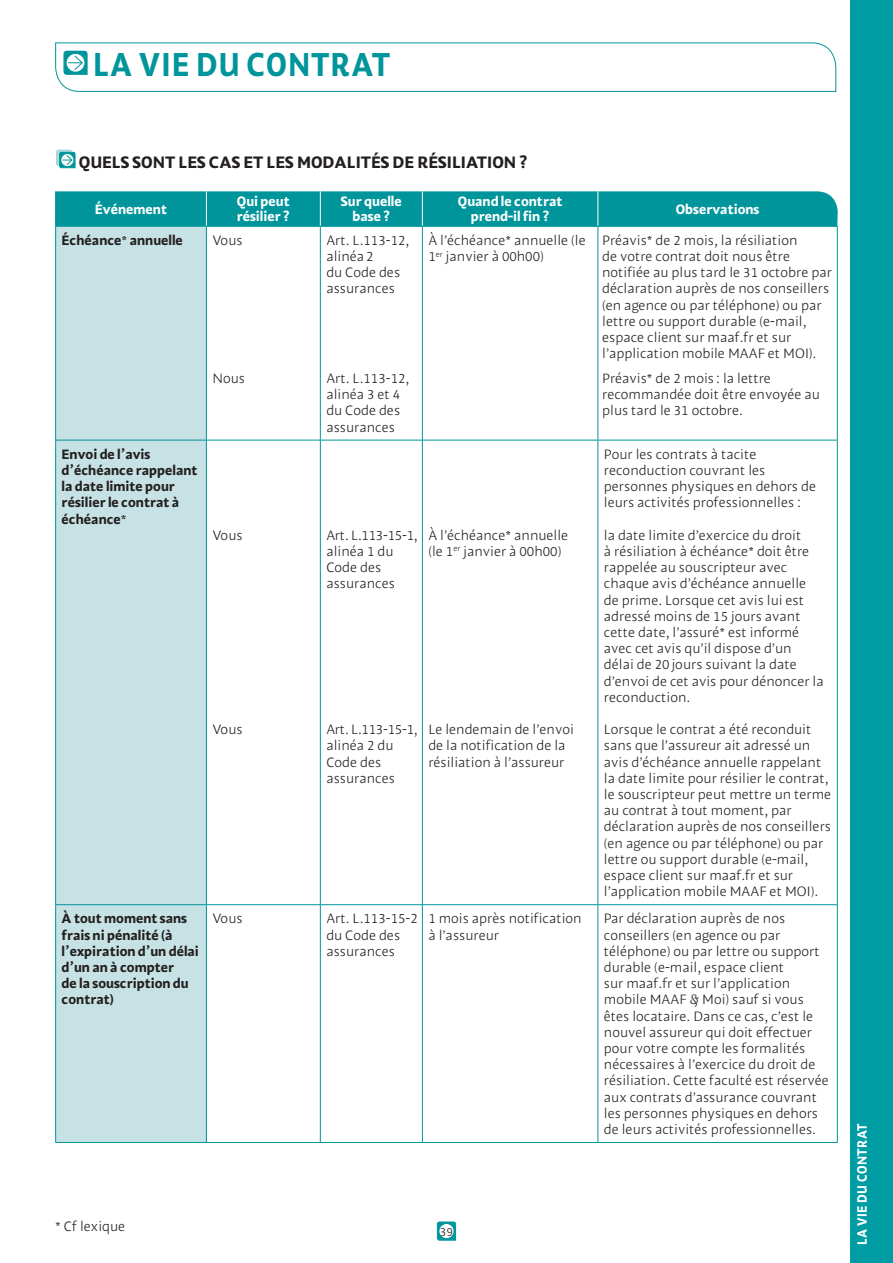
<style>
.page{position:relative;width:893px;height:1263px;background:#fff}
.page>*{position:absolute;margin:0;border:0;box-sizing:border-box;transform-origin:0 0}
.t1{font:33px "MAAF Bold";letter-spacing:.03em;color:#00959b;scale:.9 1}
.t2{font:16.5px "MAAF Bold";color:#231f20}
.t3{font:13.5px/16.2px "MAAF Light";color:#231f20}
.t4{font:13.5px/16.2px "MAAF Bold";color:#231f20}
.t5{font:13.5px/15px "MAAF Bold";color:#fff;text-align:center}
.t6{font:13.5px "MAAF Bold";letter-spacing:.03em;color:#fff;scale:.9 1}
.t7{font:12px "MAAF Light";color:#231f20}
</style>
<div class="page">
<svg style="left:436px;top:1221px;width:21px;height:20px"></svg>
<div style="left:440px;top:1224px;width:13px;height:14px;background:#fff;border-radius:50%"></div>
<div style="left:439px;top:1224px;width:15px;height:14px;border:1px solid #fff;border-radius:50%"></div>
<svg style="left:55px;top:42px;width:782px;height:50px"></svg>
<div style="left:56px;top:150px;width:16px;height:15px;background:#add6da;border-radius:2px"></div>
<div style="left:56px;top:150px;width:16px;height:16px;border:1px solid #add6da;border-radius:2px"></div>
<svg style="left:59px;top:151px;width:17px;height:18px"></svg>
<div style="left:56px;top:191px;width:782px;height:35px;background:#00959b"></div>
<div style="left:56px;top:227px;width:150px;height:915px;background:#c7e2e5"></div>
<hr style="left:206px;top:191px;width:1px;height:35px;background:#fff">
<hr style="left:320px;top:191px;width:1px;height:35px;background:#fff">
<hr style="left:422px;top:191px;width:1px;height:35px;background:#fff">
<hr style="left:597px;top:191px;width:1px;height:35px;background:#fff">
<hr style="left:55px;top:191px;width:1px;height:35px;background:#00959b">
<hr style="left:55px;top:226px;width:783px;height:1px;background:#00959b">
<hr style="left:55px;top:440px;width:1px;height:464px;background:#00959b">
<hr style="left:206px;top:440px;width:1px;height:464px;background:#00959b">
<hr style="left:320px;top:440px;width:1px;height:464px;background:#00959b">
<hr style="left:422px;top:440px;width:1px;height:464px;background:#00959b">
<hr style="left:55px;top:905px;width:1px;height:237px;background:#00959b">
<hr style="left:206px;top:905px;width:1px;height:237px;background:#00959b">
<hr style="left:320px;top:905px;width:1px;height:237px;background:#00959b">
<hr style="left:422px;top:905px;width:1px;height:237px;background:#00959b">
<hr style="left:55px;top:227px;width:1px;height:213px;background:#00959b">
<hr style="left:206px;top:227px;width:1px;height:213px;background:#00959b">
<hr style="left:320px;top:227px;width:1px;height:213px;background:#00959b">
<hr style="left:422px;top:227px;width:1px;height:213px;background:#00959b">
<hr style="left:597px;top:227px;width:1px;height:213px;background:#00959b">
<hr style="left:837px;top:227px;width:1px;height:213px;background:#00959b">
<hr style="left:55px;top:440px;width:543px;height:1px;background:#00959b">
<hr style="left:55px;top:904px;width:543px;height:1px;background:#00959b">
<hr style="left:55px;top:1142px;width:543px;height:1px;background:#00959b">
<hr style="left:597px;top:440px;width:1px;height:464px;background:#00959b">
<hr style="left:597px;top:905px;width:1px;height:237px;background:#00959b">
<hr style="left:598px;top:440px;width:240px;height:1px;background:#00959b">
<hr style="left:598px;top:904px;width:240px;height:1px;background:#00959b">
<hr style="left:598px;top:1142px;width:240px;height:1px;background:#00959b">
<hr style="left:837px;top:440px;width:1px;height:464px;background:#00959b">
<hr style="left:837px;top:905px;width:1px;height:237px;background:#00959b">
<div style="left:850px;top:0;width:43px;height:1263px;background:#009ca3"></div>
<h1 class="t1" style="left:93px;top:51px;width:332px">LA VIE DU CONTRAT</h1>
<p class="t2" style="left:79px;top:156px;width:450px">QUELS SONT LES CAS ET LES MODALITÉS DE RÉSILIATION ?</p>
<p class="t5" style="left:95px;top:203px;width:74px">Événement</p>
<p class="t5" style="left:237px;top:195px;width:55px;text-align:left">Qui peut résilier ?</p>
<p class="t5" style="left:341px;top:195px;width:62px">Sur quelle base ?</p>
<p class="t5" style="left:458px;top:195px;width:106px">Quand le contrat prend-il fin ?</p>
<p class="t5" style="left:676px;top:203px;width:85px">Observations</p>
<p class="t4" style="left:62px;top:233px;width:123px">Échéance* annuelle</p>
<p class="t3" style="left:212px;top:233px;width:32px">Vous</p>
<p class="t3" style="left:428px;top:233px;width:159px">À l’échéance* annuelle (le<br>1<sup>er</sup> janvier à 00h00)</p>
<p class="t3" style="left:602px;top:233px;width:231px">Préavis* de 2 mois, la résiliation<br>de votre contrat doit nous être notifiée au plus tard le 31 octobre par déclaration auprès de nos conseillers (en agence ou par téléphone) ou par lettre ou support durable (e-mail, espace client sur maaf.fr et sur l’application mobile MAAF et MOI).</p>
<p class="t3" style="left:602px;top:371px;width:219px">Préavis* de 2 mois : la lettre recommandée doit être envoyée au plus tard le 31 octobre.</p>
<p class="t3" style="left:326px;top:233px;width:85px">Art. L.113-12, alinéa 2<br>du Code des assurances</p>
<p class="t3" style="left:212px;top:371px;width:34px">Nous</p>
<p class="t3" style="left:326px;top:371px;width:85px">Art. L.113-12, alinéa 3 et 4 du Code des assurances</p>
<p class="t4" style="left:62px;top:447px;width:137px">Envoi de l’avis d’échéance rappelant la date limite pour résilier le contrat à échéance*</p>
<p class="t3" style="left:212px;top:528px;width:32px">Vous</p>
<p class="t3" style="left:212px;top:723px;width:32px">Vous</p>
<p class="t3" style="left:326px;top:528px;width:93px">Art. L.113-15-1, alinéa 1 du<br>Code des assurances</p>
<p class="t3" style="left:428px;top:528px;width:141px">À l’échéance* annuelle (le 1<sup>er</sup> janvier à 00h00)</p>
<p class="t3" style="left:326px;top:723px;width:93px">Art. L.113-15-1, alinéa 2 du<br>Code des assurances</p>
<p class="t3" style="left:428px;top:723px;width:147px">Le lendemain de l’envoi de la notification de la résiliation à l’assureur</p>
<p class="t3" style="left:604px;top:447px;width:214px">Pour les contrats à tacite reconduction couvrant les personnes physiques en dehors de leurs activités professionnelles :</p>
<p class="t3" style="left:604px;top:528px;width:221px">la date limite d’exercice du droit<br>à résiliation à échéance* doit être rappelée au souscripteur avec chaque avis d’échéance annuelle de prime. Lorsque cet avis lui est adressé moins de 15 jours avant cette date, l’assuré* est informé avec cet avis qu’il dispose d’un délai de 20 jours suivant la date d’envoi de cet avis pour dénoncer la reconduction.</p>
<p class="t3" style="left:604px;top:723px;width:229px">Lorsque le contrat a été reconduit sans que l’assureur ait adressé un avis d’échéance annuelle rappelant la date limite pour résilier le contrat, le souscripteur peut mettre un terme au contrat à tout moment, par déclaration auprès de nos conseillers (en agence ou par téléphone) ou par lettre ou support durable (e-mail, espace client sur maaf.fr et sur l’application mobile MAAF et MOI).</p>
<p class="t4" style="left:62px;top:911px;width:139px">À tout moment sans frais ni pénalité (à l’expiration d’un délai d’un an à compter<br>de la souscription du contrat)</p>
<p class="t3" style="left:212px;top:912px;width:32px">Vous</p>
<p class="t3" style="left:326px;top:912px;width:93px">Art. L.113-15-2 du Code des assurances</p>
<p class="t3" style="left:428px;top:912px;width:155px">1 mois après notification à l’assureur</p>
<p class="t3" style="left:604px;top:912px;width:226px">Par déclaration auprès de nos conseillers (en agence ou par téléphone) ou par lettre ou support durable (e-mail, espace client<br>sur maaf.fr et sur l’application mobile MAAF &amp; Moi) sauf si vous êtes locataire. Dans ce cas, c’est le nouvel assureur qui doit effectuer pour votre compte les formalités nécessaires à l’exercice du droit de résiliation. Cette faculté est réservée aux contrats d’assurance couvrant les personnes physiques en dehors de leurs activités professionnelles.</p>
<p class="t3" style="left:55px;top:1220px;width:71px">* Cf lexique</p>
<p class="t7" style="left:440px;top:1226px;width:15px">39</p>
<p class="t6" style="left:857px;top:1245px;width:137px;rotate:-90deg">LA VIE DU CONTRAT</p>
</div>
